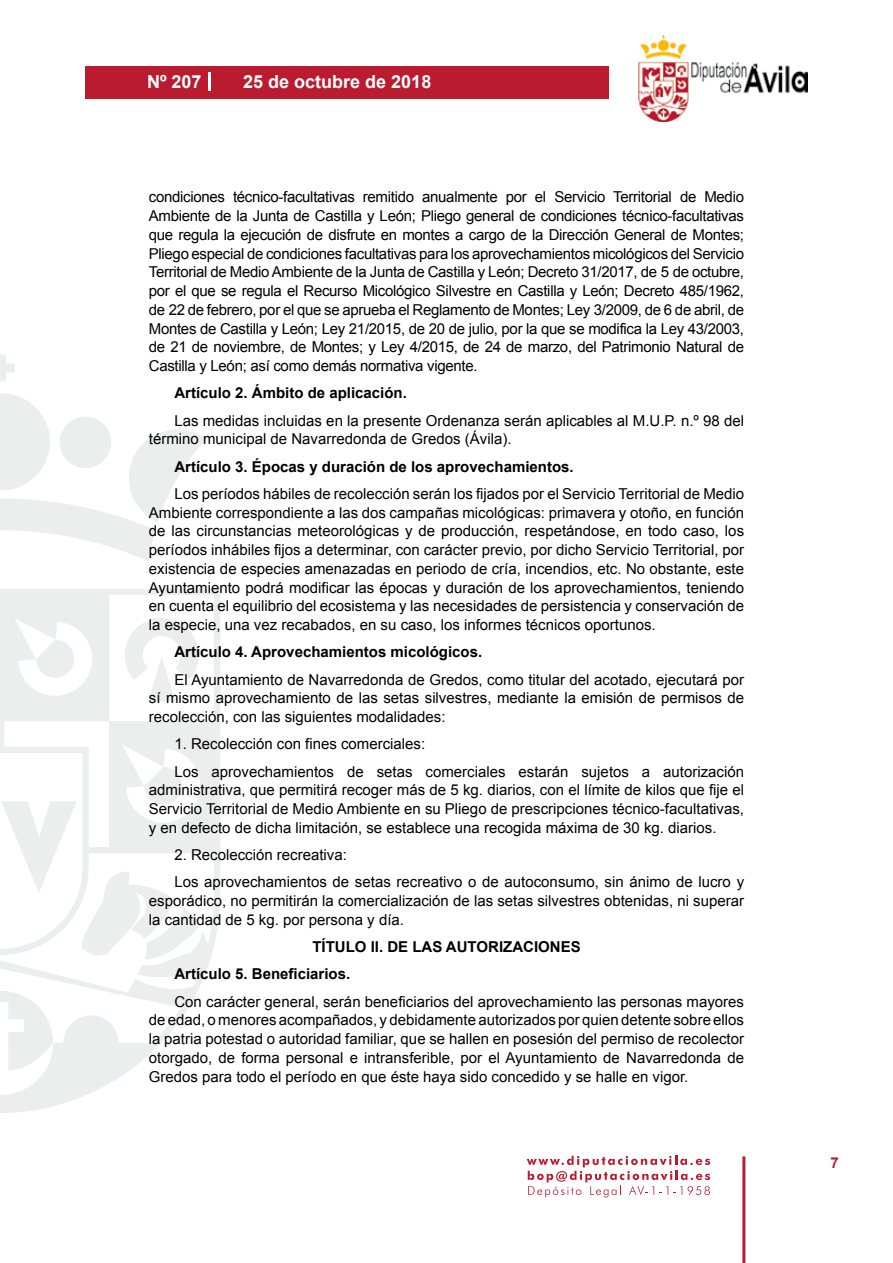
<style>
.page{position:relative;width:893px;height:1263px;background:#fff}
.page>*{position:absolute;margin:0;border:0;box-sizing:border-box;transform-origin:0 0}
.t1{font:700 18px "Arial";color:#fff}
.t2{font:15px/18.8px "Arial";color:#000;text-align:justify}
.t3{font:700 15px/27.3px "Arial";color:#000}
.t4{font:700 15px "Arial";color:#ba1b2f}
</style>
<div class="page">
<svg style="left:527px;top:1156px;width:183px;height:41px"></svg>
<div style="left:85px;top:66px;width:523px;height:33px;background:#ba1b2f"></div>
<img style="left:638px;top:36px;width:170px;height:86px">
<hr style="left:742px;top:1156px;width:3px;height:107px;background:#ba1b2f">
<svg style="left:208px;top:72px;width:2px;height:18px"></svg>
<svg style="left:0;top:355px;width:15px;height:27px"></svg>
<svg style="left:0;top:393px;width:206px;height:168px"></svg>
<svg style="left:0;top:589px;width:220px;height:524px"></svg>
<svg style="left:36px;top:640px;width:40px;height:40px"></svg>
<svg style="left:125px;top:618px;width:74px;height:83px"></svg>
<svg style="left:0;top:991px;width:53px;height:79px"></svg>
<svg style="left:1px;top:767px;width:198px;height:192px"></svg>
<p class="t1" style="left:147px;top:69px;width:56px">Nº 207</p>
<p class="t1" style="left:243px;top:69px;width:190px">25 de octubre de 2018</p>
<p class="t2" style="left:149px;top:188px;width:597px">condiciones técnico-facultativas remitido anualmente por el Servicio Territorial de Medio Ambiente de la Junta de Castilla y León; Pliego general de condiciones técnico-facultativas que regula la ejecución de disfrute en montes a cargo de la Dirección General de Montes; Pliego especial de condiciones facultativas para los aprovechamientos micológicos del Servicio Territorial de Medio Ambiente de la Junta de Castilla y León; Decreto 31/2017, de 5 de octubre, por el que se regula el Recurso Micológico Silvestre en Castilla y León; Decreto 485/1962, de 22 de febrero, por el que se aprueba el Reglamento de Montes; Ley 3/2009, de 6 de abril, de Montes de Castilla y León; Ley 21/2015, de 20 de julio, por la que se modifica la Ley 43/2003, de 21 de noviembre, de Montes; y Ley 4/2015, de 24 de marzo, del Patrimonio Natural de Castilla y León; así como demás normativa vigente.</p>
<p class="t3" style="left:174px;top:380px;width:234px">Artículo 2. Ámbito de aplicación.</p>
<p class="t2" style="left:149px;top:411px;width:597px;text-indent:26px">Las medidas incluidas en la presente Ordenanza serán aplicables al M.U.P. n.º 98 del término municipal de Navarredonda de Gredos (Ávila).</p>
<p class="t3" style="left:174px;top:453px;width:401px">Artículo 3. Épocas y duración de los aprovechamientos.</p>
<p class="t2" style="left:149px;top:484px;width:597px;text-indent:26px">Los períodos hábiles de recolección serán los fijados por el Servicio Territorial de Medio Ambiente correspondiente a las dos campañas micológicas: primavera y otoño, en función de las circunstancias meteorológicas y de producción, respetándose, en todo caso, los períodos inhábiles fijos a determinar, con carácter previo, por dicho Servicio Territorial, por existencia de especies amenazadas en periodo de cría, incendios, etc. No obstante, este Ayuntamiento podrá modificar las épocas y duración de los aprovechamientos, teniendo en cuenta el equilibrio del ecosistema y las necesidades de persistencia y conservación de la especie, una vez recabados, en su caso, los informes técnicos oportunos.</p>
<p class="t3" style="left:174px;top:639px;width:309px">Artículo 4. Aprovechamientos micológicos.</p>
<p class="t2" style="left:149px;top:670px;width:597px;text-indent:26px">El Ayuntamiento de Navarredonda de Gredos, como titular del acotado, ejecutará por sí mismo aprovechamiento de las setas silvestres, mediante la emisión de permisos de recolección, con las siguientes modalidades:</p>
<p class="t2" style="left:174px;top:731px;width:571px;line-height:27.3px">1. Recolección con fines comerciales:<br>Los aprovechamientos de setas comerciales estarán sujetos a autorización</p>
<p class="t2" style="left:149px;top:781px;width:597px">administrativa, que permitirá recoger más de 5 kg. diarios, con el límite de kilos que fije el Servicio Territorial de Medio Ambiente en su Pliego de prescripciones técnico-facultativas, y en defecto de dicha limitación, se establece una recogida máxima de 30 kg. diarios.</p>
<p class="t2" style="left:174px;top:841px;width:571px;line-height:27.3px">2. Recolección recreativa:<br>Los aprovechamientos de setas recreativo o de autoconsumo, sin ánimo de lucro y</p>
<p class="t2" style="left:149px;top:892px;width:597px">esporádico, no permitirán la comercialización de las setas silvestres obtenidas, ni superar la cantidad de 5 kg. por persona y día.</p>
<p class="t3" style="left:174px;top:934px;width:408px;text-indent:138px">TÍTULO II. DE LAS AUTORIZACIONES<br>Artículo 5. Beneficiarios.</p>
<p class="t2" style="left:149px;top:992px;width:597px;text-indent:26px">Con carácter general, serán beneficiarios del aprovechamiento las personas mayores de edad, o menores acompañados, y debidamente autorizados por quien detente sobre ellos la patria potestad o autoridad familiar, que se hallen en posesión del permiso de recolector otorgado, de forma personal e intransferible, por el Ayuntamiento de Navarredonda de Gredos para todo el período en que éste haya sido concedido y se halle en vigor.</p>
<p class="t4" style="left:831px;top:1153px;width:10px">7</p>
</div>
